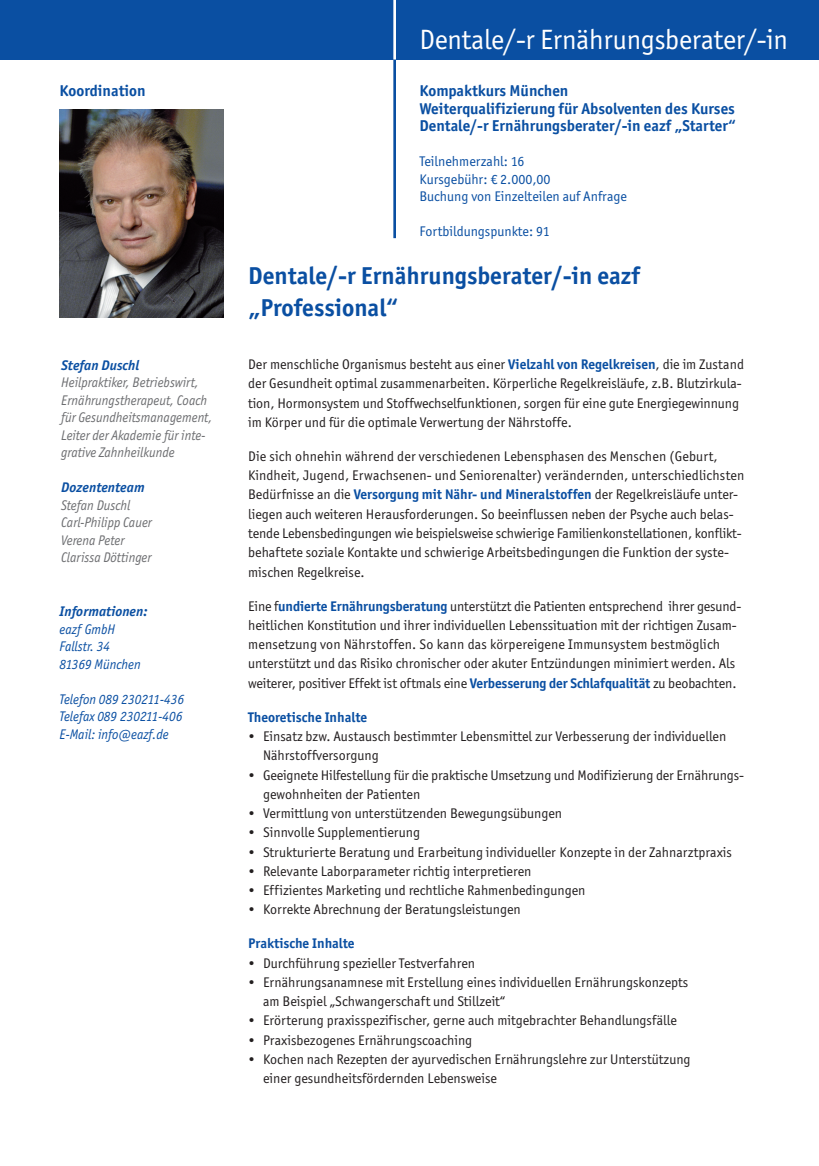
<style>
.page{position:relative;width:819px;height:1166px;background:#fff}
.page>*{position:absolute;margin:0;border:0;box-sizing:border-box;transform-origin:0 0}
.t1{font:28px "Officina San ITC";letter-spacing:-.01em;color:#fff}
.t2{font:700 24.5px/31.5px "Officina San ITC";color:#0a4fa2}
.t3{font:700 15.75px/17.5px "Officina San ITC";color:#0a4fa2}
.t4{font:14px/19.2px "Officina San ITC";color:#231f20}
.t5{font:italic 14px/17.5px "Officina San ITC";color:#6c6d70;scale:.95 1}
.t6{font:14px/17.5px "Officina San ITC";color:#0a4fa2}
.t7{font:italic 14px/17.5px "Officina San ITC";color:#0a4fa2;scale:.95 1}
.t8{font:italic 700 14px "Officina San ITC";color:#0a4fa2}
.t9{font:700 14px "Officina San ITC";color:#0a4fa2}
.s1{font-weight:700;color:#0a4fa2}
</style>
<div class="page">
<div style="left:0;top:0;width:819px;height:60px;background:#0a4fa2"></div>
<hr style="left:393px;top:60px;width:3px;height:178px;background:#0a4fa2">
<hr style="left:393px;top:0;width:3px;height:60px;background:#fff">
<img style="left:60px;top:109px;width:163px;height:208px">
<p class="t3" style="left:60px;top:84px;width:87px">Koordination</p>
<p class="t8" style="left:61px;top:360px;width:80px">Stefan Duschl</p>
<p class="t5" style="left:61px;top:374px;width:160px">Heilpraktiker, Betriebswirt,<br>Ernährungstherapeut, Coach für Gesundheitsmanagement,<br>Leiter der Akademie für inte&shy;grative Zahnheilkunde</p>
<p class="t8" style="left:61px;top:483px;width:85px">Dozententeam</p>
<p class="t5" style="left:61px;top:496px;width:97px">Stefan Duschl<br>Carl-Philipp Cauer<br>Verena Peter<br>Clarissa Döttinger</p>
<p class="t8" style="left:60px;top:606px;width:89px">Informationen:</p>
<p class="t7" style="left:60px;top:620px;width:87px">eazf GmbH<br>Fallstr. 34<br>81369 München</p>
<p class="t7" style="left:60px;top:690px;width:132px;text-align:justify">Telefon 089 230211-436<br>Telefax 089 230211-406<br>E-Mail: info@eazf.de</p>
<h1 class="t1" style="left:419px;top:23px;width:370px">Dentale/-r Ernährungsberater/-in</h1>
<p class="t3" style="left:419px;top:84px;width:318px">Kompaktkurs München<br>Weiterqualifizierung für Absolventen des Kurses<br>Dentale/-r Ernährungsberater/-in eazf „Starter“</p>
<p class="t6" style="left:419px;top:153px;width:209px">Teilnehmerzahl: 16<br>Kursgebühr: € 2.000,00<br>Buchung von Einzelteilen auf Anfrage</p>
<p class="t6" style="left:419px;top:223px;width:132px">Fortbildungspunkte: 91</p>
<h2 class="t2" style="left:248px;top:263px;width:393px">Dentale/-r Ernährungsberater/-in eazf „Professional“</h2>
<p class="t4" style="left:248px;top:355px;width:497px">Der menschliche Organismus besteht aus einer <span class="s1">Vielzahl von Regelkreisen</span>, die im Zustand der Gesundheit optimal zusammenarbeiten. Körperliche Regelkreisläufe, z.B. Blutzirkula&shy;tion, Hormonsystem und Stoffwechselfunktionen, sorgen für eine gute Energiegewinnung im Körper und für die optimale Verwertung der Nährstoffe.</p>
<p class="t4" style="left:248px;top:446px;width:497px">Die sich ohnehin während der verschiedenen Lebensphasen des Menschen (Geburt, Kindheit, Jugend, Erwachsenen- und Seniorenalter) verändernden, unterschiedlichsten Bedürfnisse an die <span class="s1">Versorgung mit Nähr- und Mineralstoffen</span> der Regelkreisläufe unter&shy;liegen auch weiteren Herausforderungen. So beeinflussen neben der Psyche auch belas&shy;tende Lebensbedingungen wie beispielsweise schwierige Familienkonstellationen, konflikt&shy;behaftete soziale Kontakte und schwierige Arbeitsbedingungen die Funktion der syste&shy;mischen Regelkreise.</p>
<p class="t4" style="left:248px;top:596px;width:494px">Eine f<span class="s1">undierte Ernährungsberatung</span> unterstützt die Patienten entsprechend ihrer gesund&shy;heitlichen Konstitution und ihrer individuellen Lebenssituation mit der richtigen Zusam&shy;mensetzung von Nährstoffen. So kann das körpereigene Immunsystem bestmöglich unterstützt und das Risiko chronischer oder akuter Entzündungen minimiert werden. Als weiterer, positiver Effekt ist oftmals eine <span class="s1">Verbesserung der Schlafqualität</span> zu beobachten.</p>
<p class="t9" style="left:248px;top:712px;width:120px">Theoretische Inhalte</p>
<p class="t4" style="left:263px;top:726px;width:465px;text-indent:-15px">• Einsatz bzw. Austausch bestimmter Lebensmittel zur Verbesserung der individuellen<br>Nährstoffversorgung</p>
<p class="t4" style="left:263px;top:765px;width:482px;text-indent:-15px">• Geeignete Hilfestellung für die praktische Umsetzung und Modifizierung der Ernährungs&shy;gewohnheiten der Patienten</p>
<p class="t4" style="left:248px;top:803px;width:315px">• Vermittlung von unterstützenden Bewegungsübungen</p>
<p class="t4" style="left:248px;top:823px;width:173px">• Sinnvolle Supplementierung</p>
<p class="t4" style="left:248px;top:842px;width:485px">• Strukturierte Beratung und Erarbeitung individueller Konzepte in der Zahnarztpraxis</p>
<p class="t4" style="left:248px;top:861px;width:285px">• Relevante Laborparameter richtig interpretieren</p>
<p class="t4" style="left:248px;top:880px;width:339px">• Effizientes Marketing und rechtliche Rahmenbedingungen</p>
<p class="t4" style="left:248px;top:900px;width:274px">• Korrekte Abrechnung der Beratungsleistungen</p>
<p class="t9" style="left:248px;top:939px;width:108px">Praktische Inhalte</p>
<p class="t4" style="left:248px;top:953px;width:228px">• Durchführung spezieller Testverfahren</p>
<p class="t4" style="left:263px;top:972px;width:427px;text-indent:-15px">• Ernährungsanamnese mit Erstellung eines individuellen Ernährungskonzepts am Beispiel „Schwangerschaft und Stillzeit“</p>
<p class="t4" style="left:248px;top:1011px;width:430px">• Erörterung praxisspezifischer, gerne auch mitgebrachter Behandlungsfälle</p>
<p class="t4" style="left:248px;top:1030px;width:226px">• Praxisbezogenes Ernährungscoaching</p>
<p class="t4" style="left:263px;top:1049px;width:429px;text-indent:-15px">• Kochen nach Rezepten der ayurvedischen Ernährungslehre zur Unterstützung einer gesundheitsfördernden Lebensweise</p>
</div>
